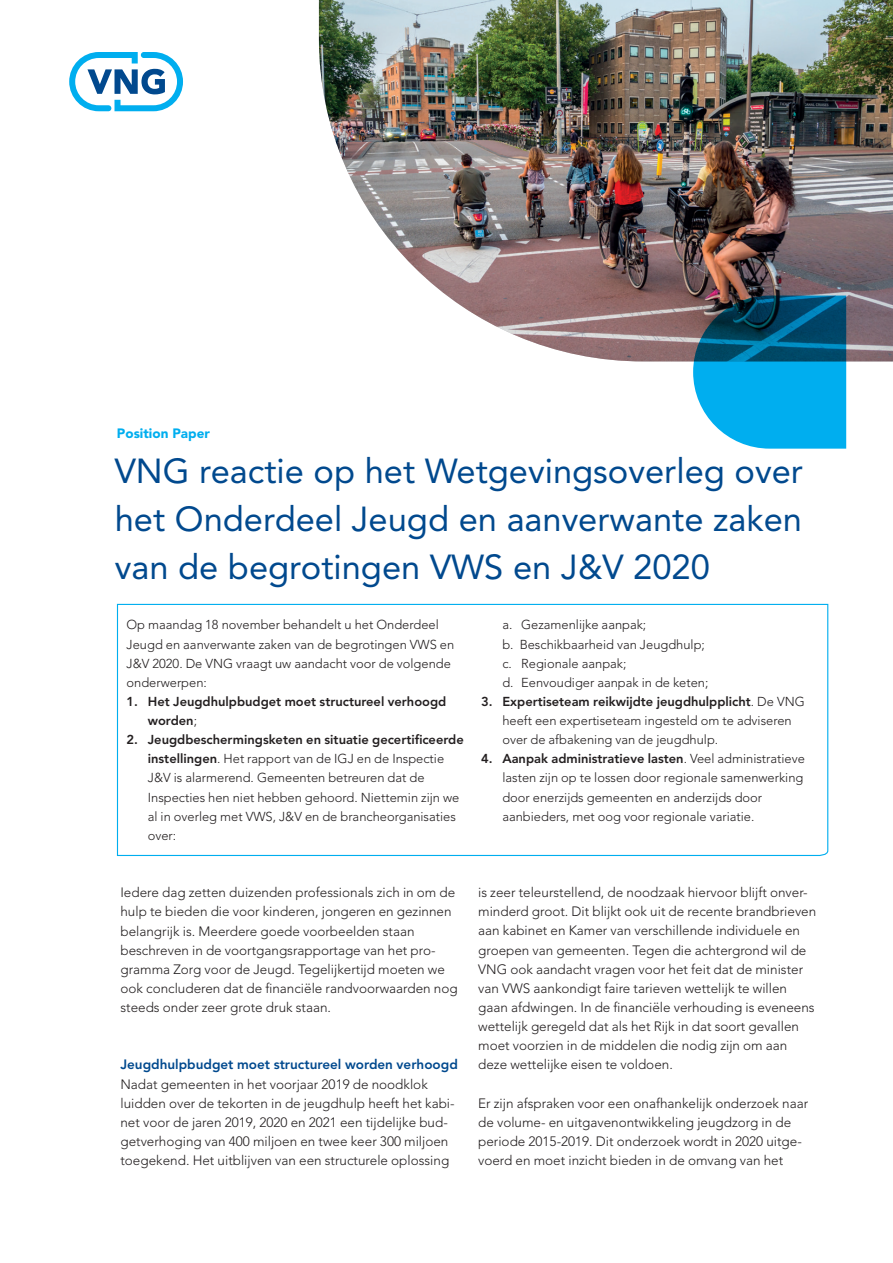
<style>
.page{position:relative;width:893px;height:1263px;background:#fff}
.page>*{position:absolute;margin:0;border:0;box-sizing:border-box;transform-origin:0 0}
.t1{font:34.5px/47.8px "Avenir LT Std";color:#01498e;text-align:justify}
.t2{font:300 13.5px/19.2px "Avenir LT Std";color:#231f20}
.t3{font:800 13.5px "Avenir LT Std";color:#01498e}
.t4{font:900 13.5px "Avenir LT Std";color:#00aeef}
.t5{font:300 12.9px/19.2px "Avenir LT Std";color:#231f20}
.t6{font:800 12.9px/19.2px "Avenir LT Std";color:#231f20}
.s1{font-weight:300}
.s2{font-weight:800}
</style>
<div class="page">
<svg style="left:69px;top:52px;width:114px;height:59px"></svg>
<img style="left:319px;top:0;width:574px;height:361px">
<svg style="left:693px;top:296px;width:153px;height:153px;background:#148ab8"></svg>
<svg style="left:116px;top:603px;width:713px;height:253px"></svg>
<p class="t4" style="left:117px;top:425px;width:94px">Position Paper</p>
<h1 class="t1" style="left:115px;top:448px;width:690px">VNG reactie op het Wetgevingsoverleg over het Onderdeel Jeugd en aanverwante zaken van de begrotingen VWS en J&amp;V 2020</h1>
<p class="t5" style="left:127px;top:615px;width:329px">Op maandag 18 november behandelt u het Onderdeel Jeugd en aanverwante zaken van de begrotingen VWS en J&amp;V 2020. De VNG vraagt uw aandacht voor de volgende onderwerpen:</p>
<p class="t6" style="left:148px;top:692px;width:300px;text-indent:-21px">1. Het Jeugdhulpbudget moet structureel verhoogd worden<span class="s1">;</span></p>
<p class="t5" style="left:148px;top:730px;width:317px;text-indent:-21px"><span class="s2">2. Jeugdbeschermingsketen en situatie gecertificeerde instellingen</span>. Het rapport van de IGJ en de Inspectie J&amp;V is alarmerend. Gemeenten betreuren dat de Inspecties hen niet hebben gehoord. Niettemin zijn we al in overleg met VWS, J&amp;V en de brancheorganisaties over:</p>
<p class="t5" style="left:502px;top:615px;width:208px">a. Gezamenlijke aanpak;<br>b. Beschikbaarheid van Jeugdhulp; c. Regionale aanpak;<br>d. Eenvoudiger aanpak in de keten;</p>
<p class="t5" style="left:502px;top:692px;width:304px;text-indent:-21px"><span class="s2">3. Expertiseteam reikwijdte jeugdhulpplicht</span>. De VNG heeft een expertiseteam ingesteld om te adviseren over de afbakening van de jeugdhulp.</p>
<p class="t5" style="left:502px;top:749px;width:304px;text-indent:-21px"><span class="s2">4. Aanpak administratieve lasten</span>. Veel administratieve lasten zijn op te lossen door regionale samenwerking door enerzijds gemeenten en anderzijds door aanbieders, met oog voor regionale variatie.</p>
<p class="t2" style="left:120px;top:883px;width:339px">Iedere dag zetten duizenden professionals zich in om de hulp te bieden die voor kinderen, jongeren en gezinnen belangrijk is. Meerdere goede voorbeelden staan beschreven in de voortgangsrapportage van het pro&shy;gramma Zorg voor de Jeugd. Tegelijkertijd moeten we ook concluderen dat de financiële randvoorwaarden nog steeds onder zeer grote druk staan.</p>
<p class="t3" style="left:120px;top:1057px;width:339px">Jeugdhulpbudget moet structureel worden verhoogd</p>
<p class="t2" style="left:120px;top:1074px;width:336px">Nadat gemeenten in het voorjaar 2019 de noodklok luidden over de tekorten in de jeugdhulp heeft het kabi&shy;net voor de jaren 2019, 2020 en 2021 een tijdelijke bud&shy;getverhoging van 400 miljoen en twee keer 300 miljoen toegekend. Het uitblijven van een structurele oplossing</p>
<p class="t2" style="left:478px;top:883px;width:340px">is zeer teleurstellend, de noodzaak hiervoor blijft onver&shy;minderd groot. Dit blijkt ook uit de recente brandbrieven aan kabinet en Kamer van verschillende individuele en groepen van gemeenten. Tegen die achtergrond wil de VNG ook aandacht vragen voor het feit dat de minister van VWS aankondigt faire tarieven wettelijk te willen gaan afdwingen. In de financiële verhouding is eveneens wettelijk geregeld dat als het Rijk in dat soort gevallen moet voorzien in de middelen die nodig zijn om aan deze wettelijke eisen te voldoen.</p>
<p class="t2" style="left:478px;top:1093px;width:331px">Er zijn afspraken voor een onafhankelijk onderzoek naar de volume- en uitgavenontwikkeling jeugdzorg in de periode 2015-2019. Dit onderzoek wordt in 2020 uitge&shy;voerd en moet inzicht bieden in de omvang van het</p>
</div>
